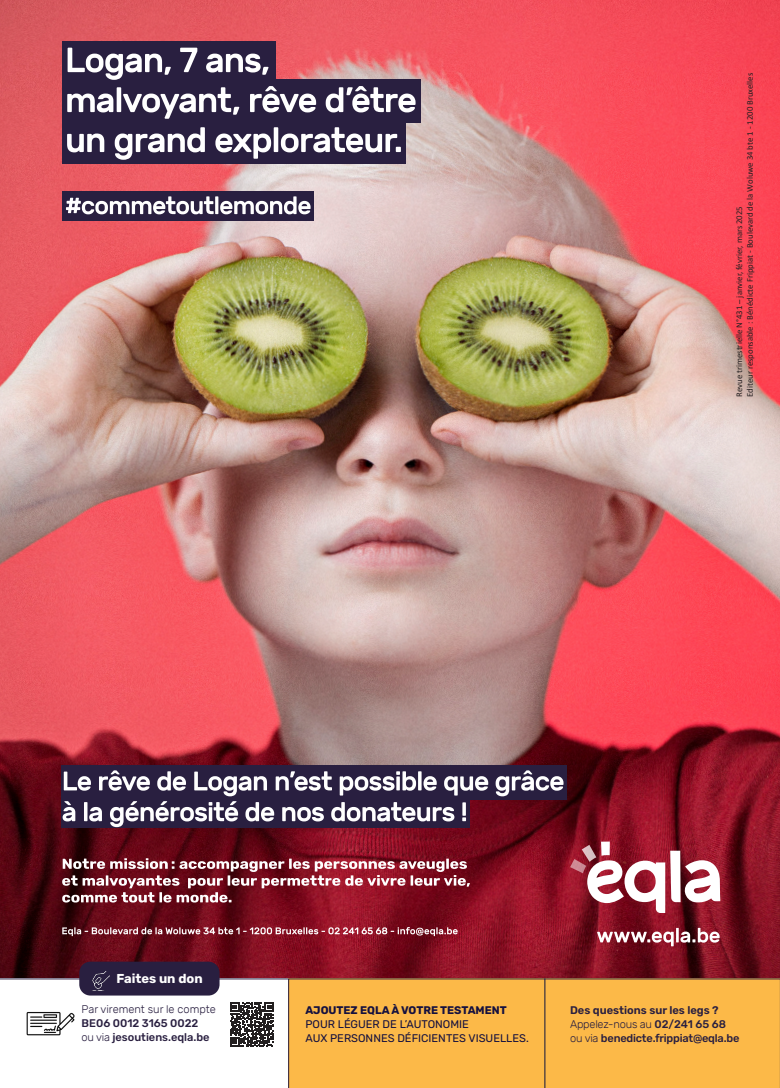
<style>
.page{position:relative;width:780px;height:1088px;background:#fff}
.page>*{position:absolute;margin:0;border:0;box-sizing:border-box;transform-origin:0 0}
.t1{font:700 12.88px "Rubik";color:#fff}
.t2{font:11.12px "Rubik";color:#14103f}
.t3{font:300 11.12px "Rubik";letter-spacing:-.005em;color:#291f40}
.t4{font:500 11.12px "Rubik";color:#291f40}
.t5{font:500 11.12px "Rubik";letter-spacing:-.02em;color:#291f40}
.t6{font:700 11.12px "Rubik";color:#14103f}
.t7{font:600 11.12px "Rubik";color:#291f40}
.t8{font:8.75px "Calibri";color:#231f20}
.s1{font-weight:300}
.s2{font-weight:500}
</style>
<div class="page">
<img style="left:0;top:0;width:780px;height:978px">
<div style="left:62px;top:793px;width:408px;height:35px;background:#291f40"></div>
<div style="left:62px;top:765px;width:505px;height:35px;background:#291f40"></div>
<div style="left:62px;top:191px;width:252px;height:29px;background:#291f40"></div>
<div style="left:62px;top:80px;width:359px;height:43px;background:#291f40"></div>
<div style="left:62px;top:120px;width:344px;height:44px;background:#291f40"></div>
<div style="left:62px;top:41px;width:213px;height:44px;background:#291f40"></div>
<svg style="left:66px;top:196px;width:244px;height:18px"></svg>
<svg style="left:67px;top:127px;width:334px;height:33px"></svg>
<svg style="left:67px;top:86px;width:348px;height:33px"></svg>
<svg style="left:68px;top:48px;width:200px;height:32px"></svg>
<svg style="left:62px;top:858px;width:408px;height:44px;background:#944551"></svg>
<svg style="left:62px;top:927px;width:395px;height:9px;background:#9c525e"></svg>
<svg style="left:570px;top:841px;width:150px;height:72px"></svg>
<svg style="left:597px;top:928px;width:122px;height:18px"></svg>
<svg style="left:63px;top:770px;width:500px;height:57px"></svg>
<div style="left:79px;top:961px;width:140px;height:34px;background:#291f40;border-radius:11px"></div>
<img style="left:93px;top:971px;width:16px;height:7px">
<svg style="left:0;top:978px;width:288px;height:69px"></svg>
<div style="left:288px;top:978px;width:492px;height:110px;background:#fcb948"></div>
<hr style="left:544px;top:978px;width:1px;height:110px;background:#0e143e">
<p class="t8" style="left:743px;top:397px;width:325px;rotate:-90deg">Editeur responsable : Bénédicte Frippiat - Boulevard de la Woluwe 34 bte 1 - 1200 Bruxelles</p>
<p class="t8" style="left:733px;top:397px;width:192px;rotate:-90deg">Revue trimestrielle N°431 – janvier, février, mars 2025</p>
<p class="t1" style="left:116px;top:971px;width:88px">Faites un don</p>
<p class="t3" style="left:82px;top:1003px;width:136px">Par virement sur le compte</p>
<p class="t4" style="left:82px;top:1017px;width:118px">BE06 0012 3165 0022</p>
<p class="t4" style="left:82px;top:1031px;width:129px"><span class="s1">ou via</span> jesoutiens.eqla.be</p>
<p class="t6" style="left:305px;top:1004px;width:203px">AJOUTEZ EQLA À VOTRE TESTAMENT</p>
<p class="t2" style="left:305px;top:1018px;width:165px">POUR LÉGUER DE L’AUTONOMIE</p>
<p class="t2" style="left:305px;top:1032px;width:225px">AUX PERSONNES DÉFICIENTES VISUELLES.</p>
<p class="t7" style="left:570px;top:1004px;width:150px">Des questions sur les legs ?</p>
<p class="t3" style="left:570px;top:1018px;width:157px">Appelez-nous au <span class="s2">02/241 65 68</span></p>
<p class="t5" style="left:570px;top:1031px;width:171px"><span class="s1">ou via</span> benedicte.frippiat@eqla.be</p>
</div>
